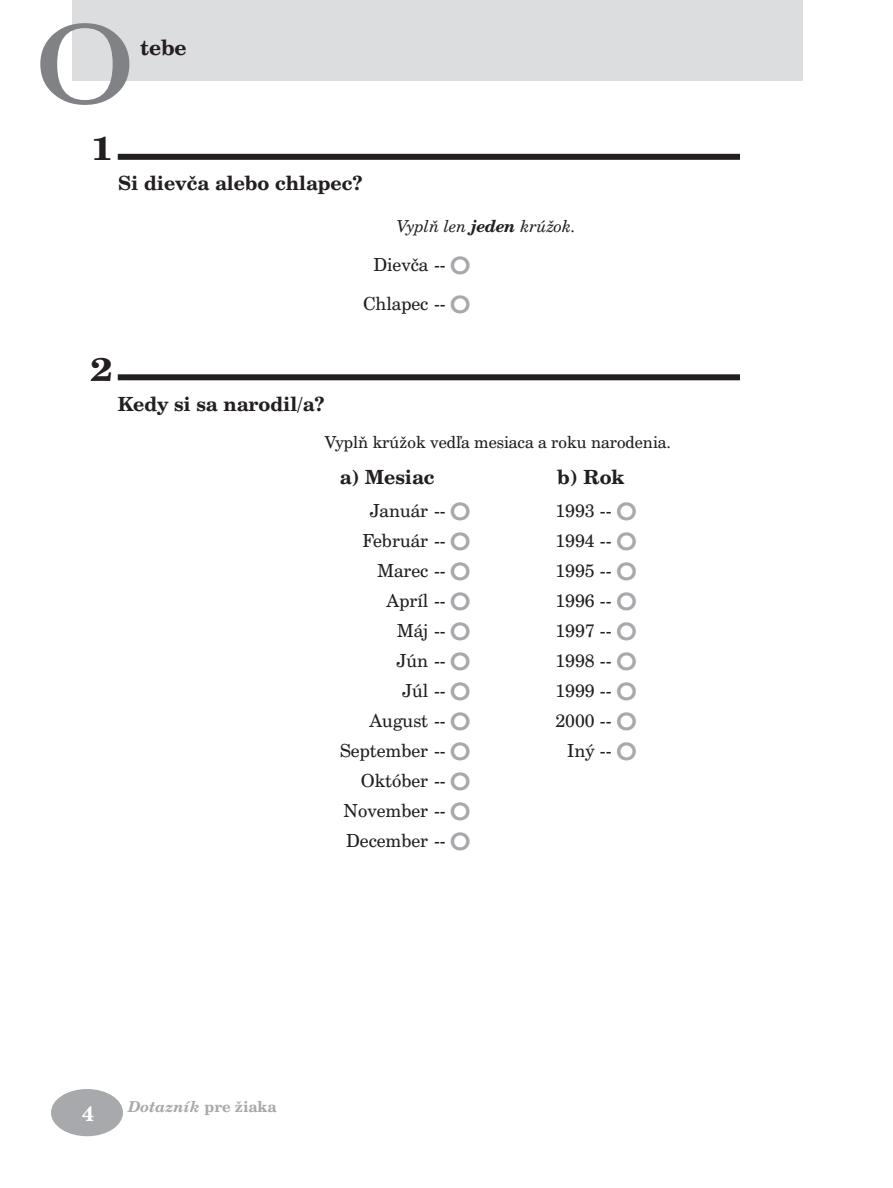
<style>
.page{position:relative;width:893px;height:1188px;background:#fff}
.page>*{position:absolute;margin:0;border:0;box-sizing:border-box;transform-origin:0 0}
.t1{font:108px "ISC Cent Schl Bk";color:#808285;scale:1.2 1}
.t2{font:700 33px "ISC Cent Schl Bk";color:#231f20;scale:1.2 1}
.t3{font:700 21px "ISC Cent Schl Bk";color:#231f20}
.t4{font:700 21px "ISC Cent Schl Bk";color:#fff}
.t5{font:700 19.5px "ISC Cent Schl Bk";color:#231f20}
.t6{font:18px/30px "ISC Cent Schl Bk";color:#231f20;text-align:center}
.t7{font:16.5px "ISC Cent Schl Bk";color:#231f20}
.t8{font:italic 16.5px "ISC Cent Schl Bk";color:#231f20}
.t9{font:italic 700 15px "ISC Cent Schl Bk";color:#a8a9ad}
.s1{font-weight:700}
.s2{font-family:"ISC Cent Schl Bk Answer";font-size:25.5px;color:#a8a9ad}
.s3{font-style:normal}
</style>
<div class="page">
<div style="left:72px;top:0;width:731px;height:81px;background:#dcdddf"></div>
<div style="left:52px;top:1090px;width:70px;height:46px;background:#a8a9ad;border-radius:50%"></div>
<div style="left:51px;top:1089px;width:72px;height:47px;border:2px solid #a8a9ad;border-radius:50%"></div>
<div style="left:118px;top:154px;width:622px;height:6px;background:#231f20"></div>
<div style="left:118px;top:374px;width:622px;height:6px;background:#231f20"></div>
<h1 class="t1" style="left:35px;top:-2px;width:86px">O</h1>
<p class="t3" style="left:140px;top:34px;width:48px">tebe</p>
<h2 class="t2" style="left:90px;top:128px;width:21px">1</h2>
<p class="t5" style="left:118px;top:171px;width:246px">Si dievča alebo chlapec?</p>
<h2 class="t2" style="left:90px;top:348px;width:21px">2</h2>
<p class="t5" style="left:118px;top:391px;width:208px">Kedy si sa narodil/a?</p>
<p class="t8" style="left:397px;top:216px;width:181px">Vyplň len <span class="s1">jeden</span> krúžok.</p>
<p class="t6" style="left:363px;top:245px;width:108px;line-height:39px">Dievča -- <span class="s2">Ó<br></span>Chlapec -- <span class="s2">Ó</span></p>
<p class="t7" style="left:325px;top:432px;width:348px">Vyplň krúžok vedľa mesiaca a roku narodenia.</p>
<p class="t5" style="left:340px;top:465px;width:96px">a) Mesiac</p>
<p class="t5" style="left:557px;top:465px;width:69px">b) Rok</p>
<p class="t6" style="left:370px;top:496px;width:101px">Január -- <span class="s2">Ó</span></p>
<p class="t6" style="left:555px;top:496px;width:82px">1993 -- <span class="s2">Ó</span></p>
<p class="t6" style="left:362px;top:526px;width:109px">Február -- <span class="s2">Ó</span></p>
<p class="t6" style="left:555px;top:526px;width:82px">1994 -- <span class="s2">Ó</span></p>
<p class="t6" style="left:377px;top:556px;width:94px">Marec -- <span class="s2">Ó</span></p>
<p class="t6" style="left:555px;top:556px;width:82px">1995 -- <span class="s2">Ó</span></p>
<p class="t6" style="left:387px;top:586px;width:84px">Apríl -- <span class="s2">Ó</span></p>
<p class="t6" style="left:555px;top:586px;width:82px">1996 -- <span class="s2">Ó</span></p>
<p class="t6" style="left:397px;top:616px;width:74px">Máj -- <span class="s2">Ó</span></p>
<p class="t6" style="left:555px;top:616px;width:82px">1997 -- <span class="s2">Ó</span></p>
<p class="t6" style="left:397px;top:646px;width:74px">Jún -- <span class="s2">Ó</span></p>
<p class="t6" style="left:555px;top:646px;width:82px">1998 -- <span class="s2">Ó</span></p>
<p class="t6" style="left:402px;top:676px;width:69px">Júl -- <span class="s2">Ó</span></p>
<p class="t6" style="left:555px;top:676px;width:82px">1999 -- <span class="s2">Ó</span></p>
<p class="t6" style="left:370px;top:706px;width:102px">August -- <span class="s2">Ó</span></p>
<p class="t6" style="left:555px;top:706px;width:82px">2000 -- <span class="s2">Ó</span></p>
<p class="t6" style="left:340px;top:736px;width:131px">September -- <span class="s2">Ó</span></p>
<p class="t6" style="left:567px;top:736px;width:70px">Iný -- <span class="s2">Ó</span></p>
<p class="t6" style="left:343px;top:766px;width:128px;text-align:justify;text-indent:17px">Október -- <span class="s2">Ó </span>November -- <span class="s2">Ó </span>December -- <span class="s2">Ó</span></p>
<p class="t4" style="left:82px;top:1100px;width:14px">4</p>
<p class="t9" style="left:128px;top:1097px;width:150px">Dotazník <span class="s3">pre žiaka</span></p>
</div>
